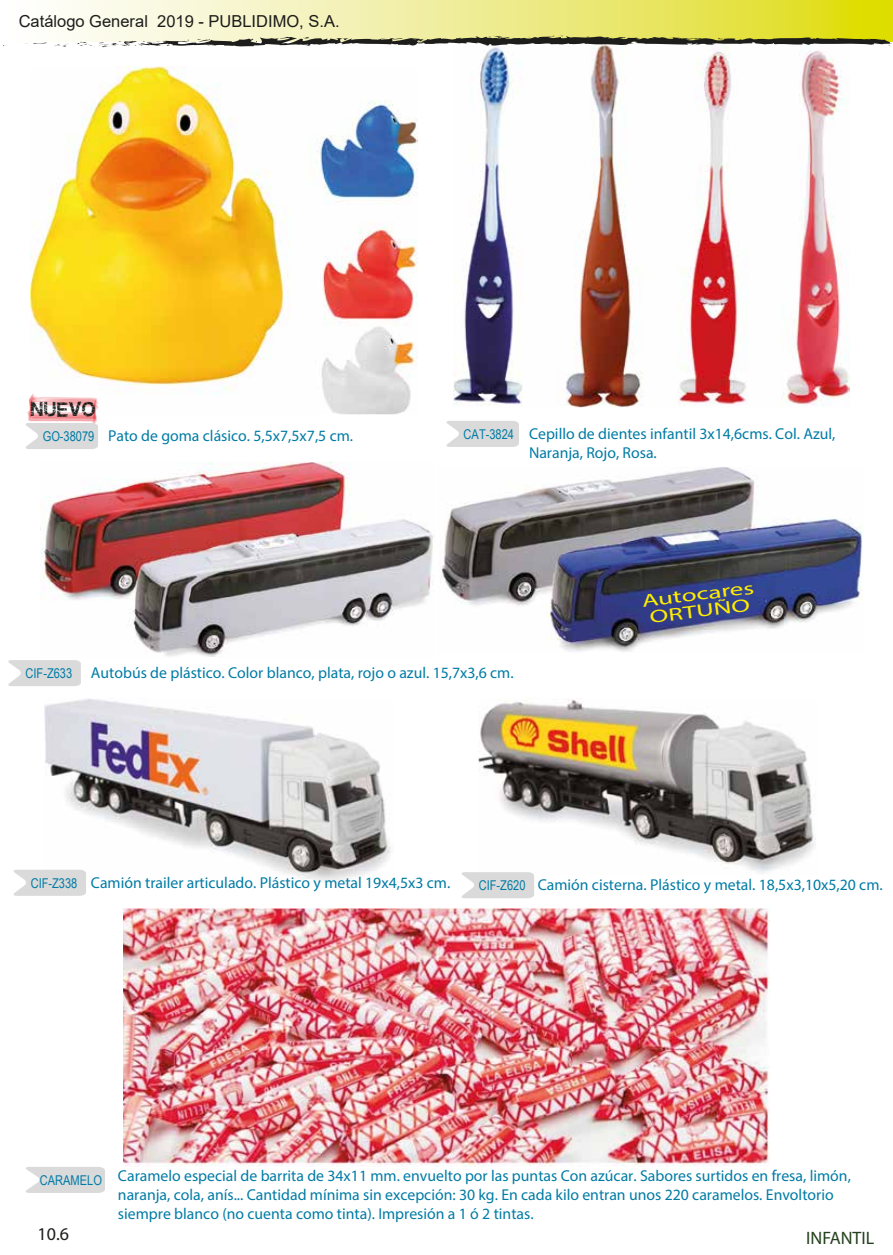
<style>
.page{position:relative;width:893px;height:1255px;background:#fff}
.page>*{position:absolute;margin:0;border:0;box-sizing:border-box;transform-origin:0 0}
.t1{font:18px/16.5px "Myriad Pro";color:#ffed00;text-align:center;scale:1.5 1}
.t2{font:18px "Myriad Pro";color:#24411d}
.t3{font:18px "Myriad Pro";color:#1d1d1b}
.t4{font:17.7px "Gastada";color:#1d1d1b}
.t5{font:16.5px "Arial";color:#1d1d1b}
.t6{font:15.75px/18.9px "Myriad Pro";color:#007ba5}
.s1{font-family:"Arial Narrow";font-size:13.5px}
</style>
<div class="page">
<img style="left:31px;top:66px;width:387px;height:348px">
<img style="left:453px;top:47px;width:397px;height:360px">
<svg style="left:446px;top:421px;width:73px;height:26px;background:#ddd"></svg>
<svg style="left:61px;top:0;width:832px;height:41px;background:#eeec8b"></svg>
<svg style="left:25px;top:42px;width:22px;height:2px"></svg>
<svg style="left:54px;top:44px;width:13px;height:3px"></svg>
<svg style="left:76px;top:36px;width:817px;height:11px"></svg>
<img style="left:124px;top:908px;width:646px;height:258px">
<svg style="left:26px;top:1167px;width:79px;height:25px;background:#ddd"></svg>
<img style="left:40px;top:462px;width:394px;height:195px">
<img style="left:439px;top:467px;width:425px;height:185px">
<svg style="left:8px;top:660px;width:73px;height:26px;background:#ddd"></svg>
<img style="left:45px;top:698px;width:346px;height:184px">
<svg style="left:13px;top:869px;width:73px;height:26px;background:#dedede"></svg>
<img style="left:478px;top:698px;width:338px;height:175px">
<svg style="left:461px;top:872px;width:73px;height:26px;background:#ddd"></svg>
<svg style="left:25px;top:393px;width:74px;height:56px"></svg>
<p class="t5" style="left:19px;top:10px;width:322px">Catálogo General 2019 - PUBLIDIMO, S.A.</p>
<p class="t4" style="left:30px;top:397px;width:66px">NUEVO</p>
<p class="t6" style="left:43px;top:426px;width:312px"><span class="s1">GO-38079</span> Pato de goma clásico. 5,5x7,5x7,5 cm.</p>
<p class="t6" style="left:529px;top:424px;width:308px;text-indent:-65px"><span class="s1">CAT-3824</span> Cepillo de dientes infantil 3x14,6cms. Col. Azul,<br>Naranja, Rojo, Rosa.</p>
<p class="t1" style="left:641px;top:592px;width:77px;rotate:-7deg">Autocares<br>ORTUÑO</p>
<p class="t6" style="left:26px;top:663px;width:490px"><span class="s1">CIF-Z633</span> Autobús de plástico. Color blanco, plata, rojo o azul. 15,7x3,6 cm.</p>
<p class="t6" style="left:31px;top:872px;width:421px"><span class="s1">CIF-Z338</span> Camión trailer articulado. Plástico y metal 19x4,5x3 cm.</p>
<p class="t6" style="left:479px;top:875px;width:405px"><span class="s1">CIF-Z620</span> Camión cisterna. Plástico y metal. 18,5x3,10x5,20 cm.</p>
<p class="t6" style="left:118px;top:1166px;width:734px;text-indent:-78px"><sub>CARAMELO</sub> Caramelo especial de barrita de 34x11 mm. envuelto por las puntas Con azúcar. Sabores surtidos en fresa, limón, naranja, cola, anís... Cantidad mínima sin excepción: 30 kg. En cada kilo entran unos 220 caramelos. Envoltorio siempre blanco (no cuenta como tinta). Impresión a 1 ó 2 tintas.</p>
<p class="t3" style="left:38px;top:1223px;width:33px">10.6</p>
<p class="t2" style="left:806px;top:1226px;width:70px">INFANTIL</p>
</div>
